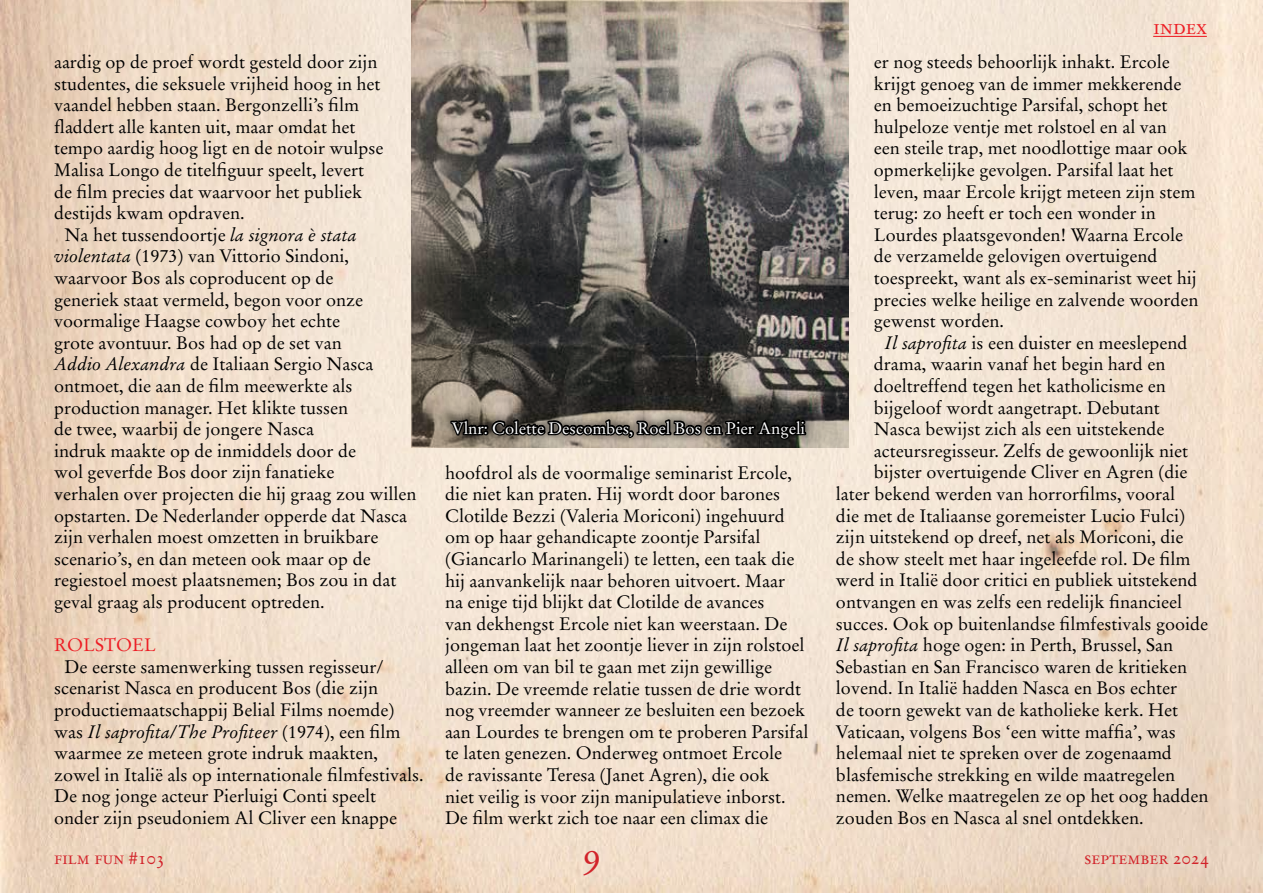
<style>
.page{position:relative;width:1263px;height:893px;background:#fff}
.page>*{position:absolute;margin:0;border:0;box-sizing:border-box;transform-origin:0 0}
.t1{font:36px "Stempel Garamond Roman SC";color:#d2232a}
.t2{font:21px "Stempel Garamond Roman SC";color:#ed1d24}
.t3{font:18px/21.6px "Stempel Garamond";color:#000}
.t4{font:18px "Stempel Garamond Roman SC";color:#d2232a}
.t5{font:18px "Stempel Garamond";color:#ed1d24}
.t6{font:16.5px "Stempel Garamond";color:#fff}
.s1{font-style:italic}
</style>
<div class="page">
<img style="left:0;top:0;width:1263px;height:893px">
<img style="left:411px;top:0;width:437px;height:447px">
<div style="left:441px;top:410px;width:374px;height:39px;background:#000;opacity:.7"></div>
<svg style="left:449px;top:405px;width:359px;height:138px"></svg>
<hr style="left:1153px;top:36px;width:54px;height:1px;background:#ed1d24">
<p class="t3" style="left:54px;top:51px;width:325px">aardig op de proef wordt gesteld door zijn</p>
<p class="t3" style="left:54px;top:73px;width:328px">studentes, die seksuele vrijheid hoog in het</p>
<p class="t3" style="left:54px;top:94px;width:307px">vaandel hebben staan. Bergonzelli’s film</p>
<p class="t3" style="left:54px;top:116px;width:303px">fladdert alle kanten uit, maar omdat het</p>
<p class="t3" style="left:54px;top:138px;width:331px">tempo aardig hoog ligt en de notoir wulpse</p>
<p class="t3" style="left:54px;top:159px;width:311px">Malisa Longo de titelfiguur speelt, levert</p>
<p class="t3" style="left:54px;top:181px;width:310px">de film precies dat waarvoor het publiek</p>
<p class="t3" style="left:54px;top:202px;width:192px">destijds kwam opdraven.</p>
<p class="t3" style="left:65px;top:224px;width:293px">Na het tussendoortje <span class="s1">la signora è stata</span></p>
<p class="t3" style="left:54px;top:246px;width:296px"><span class="s1">violentata</span> (1973) van Vittorio Sindoni,</p>
<p class="t3" style="left:54px;top:267px;width:281px">waarvoor Bos als coproducent op de</p>
<p class="t3" style="left:54px;top:289px;width:311px">generiek staat vermeld, begon voor onze</p>
<p class="t3" style="left:54px;top:310px;width:287px">voormalige Haagse cowboy het echte</p>
<p class="t3" style="left:54px;top:332px;width:289px">grote avontuur. Bos had op de set van</p>
<p class="t3" style="left:54px;top:354px;width:321px"><span class="s1">Addio Alexandra</span> de Italiaan Sergio Nasca</p>
<p class="t3" style="left:54px;top:375px;width:300px">ontmoet, die aan de film meewerkte als</p>
<p class="t3" style="left:54px;top:397px;width:296px">production manager. Het klikte tussen</p>
<p class="t3" style="left:54px;top:418px;width:261px">de twee, waarbij de jongere Nasca</p>
<p class="t3" style="left:54px;top:440px;width:304px">indruk maakte op de inmiddels door de</p>
<p class="t3" style="left:54px;top:462px;width:282px">wol geverfde Bos door zijn fanatieke</p>
<p class="t3" style="left:54px;top:483px;width:364px">verhalen over projecten die hij graag zou willen</p>
<p class="t3" style="left:54px;top:505px;width:354px">opstarten. De Nederlander opperde dat Nasca</p>
<p class="t3" style="left:54px;top:526px;width:326px">zijn verhalen moest omzetten in bruikbare</p>
<p class="t3" style="left:54px;top:548px;width:318px">scenario’s, en dan meteen ook maar op de</p>
<p class="t3" style="left:54px;top:570px;width:344px">regiestoel moest plaatsnemen; Bos zou in dat</p>
<p class="t3" style="left:54px;top:591px;width:272px">geval graag als producent optreden.</p>
<p class="t5" style="left:54px;top:634px;width:104px">ROLSTOEL</p>
<p class="t3" style="left:54px;top:656px;width:371px;text-indent:11px">De eerste samenwerking tussen regisseur/ scenarist Nasca en producent Bos (die zijn productiemaatschappij Belial Films noemde) was <span class="s1">Il saprofita/The Profiteer</span> (1974), een film waarmee ze meteen grote indruk maakten, zowel in Italië als op internationale filmfestivals.<br>De nog jonge acteur Pierluigi Conti speelt onder zijn pseudoniem Al Cliver een knappe</p>
<p class="t6" style="left:452px;top:418px;width:355px">Vlnr: Colette Descombes, Roel Bos en Pier Angeli</p>
<p class="t3" style="left:445px;top:462px;width:365px">hoofdrol als de voormalige seminarist Ercole, die niet kan praten. Hij wordt door barones Clotilde Bezzi (Valeria Moriconi) ingehuurd om op haar gehandicapte zoontje Parsifal (Giancarlo Marinangeli) te letten, een taak die hij aanvankelijk naar behoren uitvoert. Maar<br>na enige tijd blijkt dat Clotilde de avances<br>van dekhengst Ercole niet kan weerstaan. De jongeman laat het zoontje liever in zijn rolstoel alleen om van bil te gaan met zijn gewillige bazin. De vreemde relatie tussen de drie wordt nog vreemder wanneer ze besluiten een bezoek aan Lourdes te brengen om te proberen Parsifal te laten genezen. Onderweg ontmoet Ercole<br>de ravissante Teresa (Janet Agren), die ook<br>niet veilig is voor zijn manipulatieve inborst.<br>De film werkt zich toe naar een climax die</p>
<p class="t2" style="left:1153px;top:14px;width:55px">index</p>
<p class="t3" style="left:874px;top:51px;width:298px">er nog steeds behoorlijk inhakt. Ercole</p>
<p class="t3" style="left:874px;top:73px;width:309px">krijgt genoeg van de immer mekkerende</p>
<p class="t3" style="left:874px;top:94px;width:295px">en bemoeizuchtige Parsifal, schopt het</p>
<p class="t3" style="left:874px;top:116px;width:295px">hulpeloze ventje met rolstoel en al van</p>
<p class="t3" style="left:874px;top:138px;width:315px">een steile trap, met noodlottige maar ook</p>
<p class="t3" style="left:874px;top:159px;width:301px">opmerkelijke gevolgen. Parsifal laat het</p>
<p class="t3" style="left:874px;top:181px;width:323px">leven, maar Ercole krijgt meteen zijn stem</p>
<p class="t3" style="left:874px;top:202px;width:284px">terug: zo heeft er toch een wonder in</p>
<p class="t3" style="left:874px;top:224px;width:311px">Lourdes plaatsgevonden! Waarna Ercole</p>
<p class="t3" style="left:874px;top:246px;width:285px">de verzamelde gelovigen overtuigend</p>
<p class="t3" style="left:874px;top:267px;width:324px">toespreekt, want als ex-seminarist weet hij</p>
<p class="t3" style="left:874px;top:289px;width:326px">precies welke heilige en zalvende woorden</p>
<p class="t3" style="left:874px;top:310px;width:132px">gewenst worden.</p>
<p class="t3" style="left:884px;top:332px;width:304px"><span class="s1">Il saprofita</span> is een duister en meeslepend</p>
<p class="t3" style="left:874px;top:354px;width:293px">drama, waarin vanaf het begin hard en</p>
<p class="t3" style="left:874px;top:375px;width:293px">doeltreffend tegen het katholicisme en</p>
<p class="t3" style="left:874px;top:397px;width:288px">bijgeloof wordt aangetrapt. Debutant</p>
<p class="t3" style="left:874px;top:418px;width:292px">Nasca bewijst zich als een uitstekende</p>
<p class="t3" style="left:874px;top:440px;width:316px">acteursregisseur. Zelfs de gewoonlijk niet</p>
<p class="t3" style="left:874px;top:462px;width:315px">bijster overtuigende Cliver en Agren (die</p>
<p class="t3" style="left:836px;top:483px;width:341px">later bekend werden van horrorfilms, vooral</p>
<p class="t3" style="left:836px;top:505px;width:350px">die met de Italiaanse goremeister Lucio Fulci)</p>
<p class="t3" style="left:836px;top:526px;width:349px">zijn uitstekend op dreef, net als Moriconi, die</p>
<p class="t3" style="left:836px;top:548px;width:356px">de show steelt met haar ingeleefde rol. De film</p>
<p class="t3" style="left:836px;top:570px;width:363px">werd in Italië door critici en publiek uitstekend</p>
<p class="t3" style="left:836px;top:591px;width:347px">ontvangen en was zelfs een redelijk financieel</p>
<p class="t3" style="left:836px;top:613px;width:374px">succes. Ook op buitenlandse filmfestivals gooide</p>
<p class="t3" style="left:836px;top:634px;width:339px"><span class="s1">Il saprofita</span> hoge ogen: in Perth, Brussel, San</p>
<p class="t3" style="left:836px;top:656px;width:352px">Sebastian en San Francisco waren de kritieken</p>
<p class="t3" style="left:836px;top:678px;width:343px">lovend. In Italië hadden Nasca en Bos echter</p>
<p class="t3" style="left:836px;top:699px;width:344px">de toorn gewekt van de katholieke kerk. Het</p>
<p class="t3" style="left:836px;top:721px;width:341px">Vaticaan, volgens Bos ‘een witte maffia’, was</p>
<p class="t3" style="left:836px;top:742px;width:337px">helemaal niet te spreken over de zogenaamd</p>
<p class="t3" style="left:836px;top:764px;width:340px">blasfemische strekking en wilde maatregelen</p>
<p class="t3" style="left:836px;top:786px;width:374px">nemen. Welke maatregelen ze op het oog hadden</p>
<p class="t3" style="left:836px;top:807px;width:309px">zouden Bos en Nasca al snel ontdekken.</p>
<p class="t4" style="left:54px;top:847px;width:112px">film fun #103</p>
<h1 class="t1" style="left:583px;top:833px;width:19px">9</h1>
<p class="t4" style="left:1084px;top:847px;width:126px">september 2024</p>
</div>
